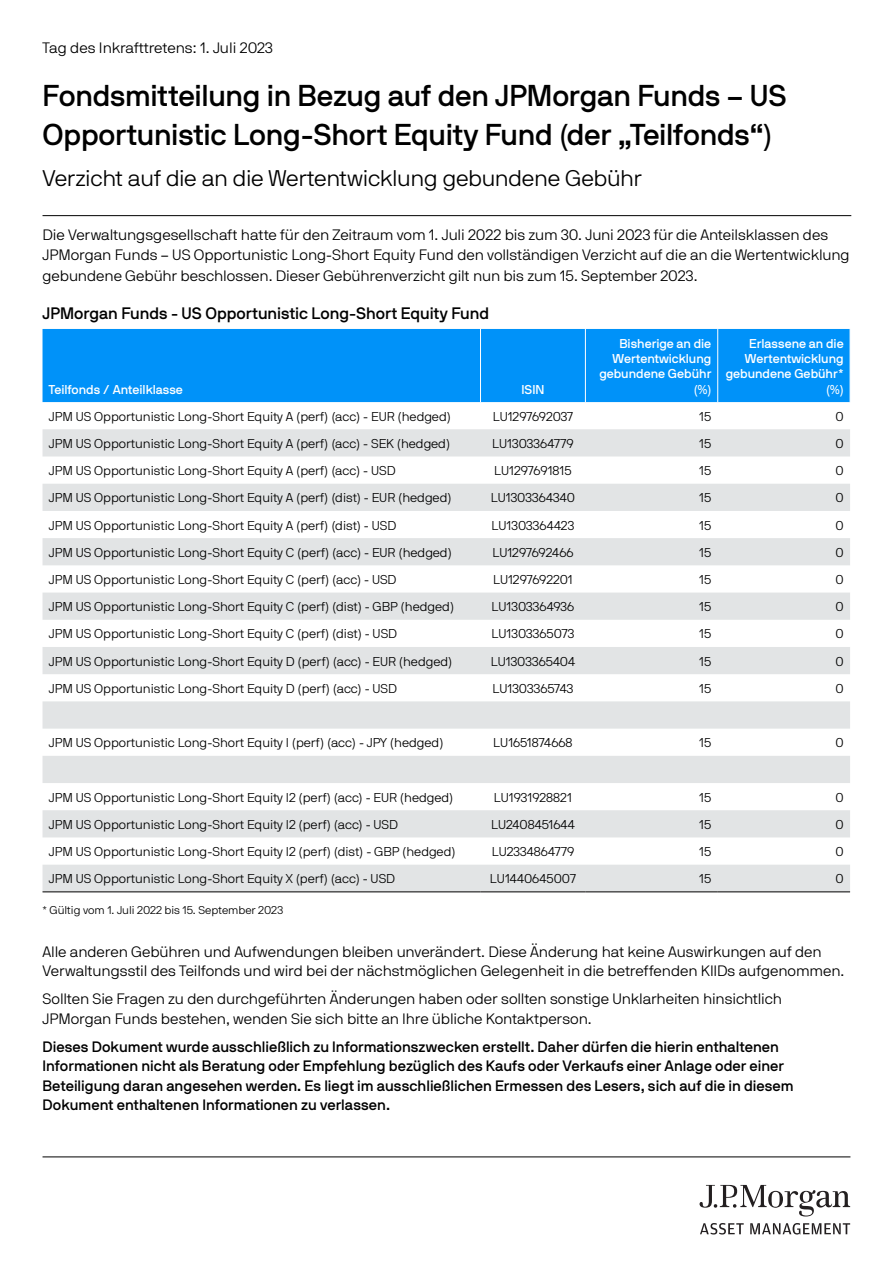
<style>
.page{position:relative;width:893px;height:1263px;background:#fff}
.page>*{position:absolute;margin:0;border:0;box-sizing:border-box;transform-origin:0 0}
.Document_Title_-_Med{font:30px/39px "JPMAM Pro Med";letter-spacing:-.01em;color:#000}
.Document_Subheading{font:22.5px "JPMAM Pro Lig";letter-spacing:-.015em;color:#000}
.Subhead_-_12_14{font:16.5px "JPMAM Pro Med";color:#000}
.Body_Light_-_10_13{font:15px/20.2px "JPMAM Pro Lig";letter-spacing:-.005em;color:#000}
.Body_Light_-_10_13-2{font:15px/19.5px "JPMAM Pro Med";color:#000}
.Document_Date_-_Ligh{font:15px "JPMAM Pro Lig";color:#000}
.Document_Date_-_Ligh-2{font:12.75px "JPMAM Pro Lig";color:#000}
.Document_Date_-_Ligh-3{font:12.75px/15.3px "JPMAM Pro Med";color:#fff;text-align:right}
.Document_Date_-_Ligh-4{font:11.25px "JPMAM Pro Lig";color:#000}
</style>
<div class="page">
<svg style="left:699px;top:1185px;width:151px;height:31px"></svg>
<svg style="left:700px;top:1223px;width:44px;height:11px"></svg>
<svg style="left:750px;top:1223px;width:100px;height:11px"></svg>
<hr style="left:43px;top:1157px;width:807px;height:1px;background:#000">
<hr style="left:43px;top:215px;width:808px;height:1px;background:#000">
<div style="left:43px;top:329px;width:807px;height:73px;background:#0092f9"></div>
<svg style="left:43px;top:429px;width:807px;height:463px;fill:#e2e4e5"></svg>
<hr style="left:480px;top:329px;width:1px;height:73px;background:#fff">
<hr style="left:585px;top:329px;width:1px;height:73px;background:#fff">
<hr style="left:717px;top:329px;width:1px;height:73px;background:#fff">
<hr style="left:43px;top:892px;width:437px;height:1px;background:#000">
<hr style="left:480px;top:892px;width:105px;height:1px;background:#000">
<hr style="left:585px;top:892px;width:133px;height:1px;background:#000">
<hr style="left:718px;top:892px;width:132px;height:1px;background:#000">
<p class="Document_Date_-_Ligh" style="left:43px;top:39px;width:232px">Tag des Inkrafttretens: 1. Juli 2023</p>
<h1 class="Document_Title_-_Med" style="left:43px;top:76px;width:746px">Fondsmitteilung in Bezug auf den JPMorgan Funds – US<br>Opportunistic Long-Short Equity Fund (der „Teilfonds“)</h1>
<h2 class="Document_Subheading" style="left:43px;top:165px;width:601px">Verzicht auf die an die Wertentwicklung gebundene Gebühr</h2>
<p class="Body_Light_-_10_13" style="left:43px;top:225px;width:809px">Die Verwaltungsgesellschaft hatte für den Zeitraum vom 1. Juli 2022 bis zum 30. Juni 2023 für die Anteilsklassen des<br>JPMorgan Funds – US Opportunistic Long-Short Equity Fund den vollständigen Verzicht auf die an die Wertentwicklung gebundene Gebühr beschlossen. Dieser Gebührenverzicht gilt nun bis zum 15. September 2023.</p>
<h3 class="Subhead_-_12_14" style="left:43px;top:304px;width:448px">JPMorgan Funds - US Opportunistic Long-Short Equity Fund</h3>
<p class="Document_Date_-_Ligh-3" style="left:49px;top:381px;width:136px">Teilfonds / Anteilklasse</p>
<p class="Document_Date_-_Ligh-3" style="left:521px;top:381px;width:24px">ISIN</p>
<p class="Document_Date_-_Ligh-3" style="left:599px;top:335px;width:113px">Bisherige an die<br>Wertentwicklung gebundene Gebühr (%)</p>
<p class="Document_Date_-_Ligh-3" style="left:726px;top:335px;width:119px">Erlassene an die<br>Wertentwicklung gebundene Gebühr* (%)</p>
<p class="Document_Date_-_Ligh-2" style="left:49px;top:409px;width:404px">JPM US Opportunistic Long-Short Equity A (perf) (acc) - EUR (hedged)</p>
<p class="Document_Date_-_Ligh-2" style="left:493px;top:409px;width:82px">LU1297692037</p>
<p class="Document_Date_-_Ligh-2" style="left:699px;top:409px;width:14px">15</p>
<p class="Document_Date_-_Ligh-2" style="left:835px;top:409px;width:10px">0</p>
<p class="Document_Date_-_Ligh-2" style="left:49px;top:436px;width:403px">JPM US Opportunistic Long-Short Equity A (perf) (acc) - SEK (hedged)</p>
<p class="Document_Date_-_Ligh-2" style="left:492px;top:436px;width:83px">LU1303364779</p>
<p class="Document_Date_-_Ligh-2" style="left:699px;top:436px;width:14px">15</p>
<p class="Document_Date_-_Ligh-2" style="left:835px;top:436px;width:10px">0</p>
<p class="Document_Date_-_Ligh-2" style="left:49px;top:463px;width:348px">JPM US Opportunistic Long-Short Equity A (perf) (acc) - USD</p>
<p class="Document_Date_-_Ligh-2" style="left:494px;top:463px;width:79px">LU1297691815</p>
<p class="Document_Date_-_Ligh-2" style="left:699px;top:463px;width:14px">15</p>
<p class="Document_Date_-_Ligh-2" style="left:835px;top:463px;width:10px">0</p>
<p class="Document_Date_-_Ligh-2" style="left:49px;top:491px;width:404px">JPM US Opportunistic Long-Short Equity A (perf) (dist) - EUR (hedged)</p>
<p class="Document_Date_-_Ligh-2" style="left:491px;top:491px;width:86px">LU1303364340</p>
<p class="Document_Date_-_Ligh-2" style="left:699px;top:491px;width:14px">15</p>
<p class="Document_Date_-_Ligh-2" style="left:835px;top:491px;width:10px">0</p>
<p class="Document_Date_-_Ligh-2" style="left:49px;top:518px;width:349px">JPM US Opportunistic Long-Short Equity A (perf) (dist) - USD</p>
<p class="Document_Date_-_Ligh-2" style="left:491px;top:518px;width:84px">LU1303364423</p>
<p class="Document_Date_-_Ligh-2" style="left:699px;top:518px;width:14px">15</p>
<p class="Document_Date_-_Ligh-2" style="left:835px;top:518px;width:10px">0</p>
<p class="Document_Date_-_Ligh-2" style="left:49px;top:545px;width:405px">JPM US Opportunistic Long-Short Equity C (perf) (acc) - EUR (hedged)</p>
<p class="Document_Date_-_Ligh-2" style="left:492px;top:545px;width:83px">LU1297692466</p>
<p class="Document_Date_-_Ligh-2" style="left:699px;top:545px;width:14px">15</p>
<p class="Document_Date_-_Ligh-2" style="left:835px;top:545px;width:10px">0</p>
<p class="Document_Date_-_Ligh-2" style="left:49px;top:572px;width:349px">JPM US Opportunistic Long-Short Equity C (perf) (acc) - USD</p>
<p class="Document_Date_-_Ligh-2" style="left:493px;top:572px;width:81px">LU1297692201</p>
<p class="Document_Date_-_Ligh-2" style="left:699px;top:572px;width:14px">15</p>
<p class="Document_Date_-_Ligh-2" style="left:835px;top:572px;width:10px">0</p>
<p class="Document_Date_-_Ligh-2" style="left:49px;top:599px;width:407px">JPM US Opportunistic Long-Short Equity C (perf) (dist) - GBP (hedged)</p>
<p class="Document_Date_-_Ligh-2" style="left:491px;top:599px;width:84px">LU1303364936</p>
<p class="Document_Date_-_Ligh-2" style="left:699px;top:599px;width:14px">15</p>
<p class="Document_Date_-_Ligh-2" style="left:835px;top:599px;width:10px">0</p>
<p class="Document_Date_-_Ligh-2" style="left:49px;top:627px;width:350px">JPM US Opportunistic Long-Short Equity C (perf) (dist) - USD</p>
<p class="Document_Date_-_Ligh-2" style="left:491px;top:627px;width:84px">LU1303365073</p>
<p class="Document_Date_-_Ligh-2" style="left:699px;top:627px;width:14px">15</p>
<p class="Document_Date_-_Ligh-2" style="left:835px;top:627px;width:10px">0</p>
<p class="Document_Date_-_Ligh-2" style="left:49px;top:654px;width:405px">JPM US Opportunistic Long-Short Equity D (perf) (acc) - EUR (hedged)</p>
<p class="Document_Date_-_Ligh-2" style="left:491px;top:654px;width:86px">LU1303365404</p>
<p class="Document_Date_-_Ligh-2" style="left:699px;top:654px;width:14px">15</p>
<p class="Document_Date_-_Ligh-2" style="left:835px;top:654px;width:10px">0</p>
<p class="Document_Date_-_Ligh-2" style="left:49px;top:681px;width:350px">JPM US Opportunistic Long-Short Equity D (perf) (acc) - USD</p>
<p class="Document_Date_-_Ligh-2" style="left:492px;top:681px;width:82px">LU1303365743</p>
<p class="Document_Date_-_Ligh-2" style="left:699px;top:681px;width:14px">15</p>
<p class="Document_Date_-_Ligh-2" style="left:835px;top:681px;width:10px">0</p>
<p class="Document_Date_-_Ligh-2" style="left:49px;top:735px;width:396px">JPM US Opportunistic Long-Short Equity I (perf) (acc) - JPY (hedged)</p>
<p class="Document_Date_-_Ligh-2" style="left:493px;top:735px;width:81px">LU1651874668</p>
<p class="Document_Date_-_Ligh-2" style="left:699px;top:735px;width:14px">15</p>
<p class="Document_Date_-_Ligh-2" style="left:835px;top:735px;width:10px">0</p>
<p class="Document_Date_-_Ligh-2" style="left:49px;top:790px;width:406px">JPM US Opportunistic Long-Short Equity I2 (perf) (acc) - EUR (hedged)</p>
<p class="Document_Date_-_Ligh-2" style="left:494px;top:790px;width:80px">LU1931928821</p>
<p class="Document_Date_-_Ligh-2" style="left:699px;top:790px;width:14px">15</p>
<p class="Document_Date_-_Ligh-2" style="left:835px;top:790px;width:10px">0</p>
<p class="Document_Date_-_Ligh-2" style="left:49px;top:817px;width:351px">JPM US Opportunistic Long-Short Equity I2 (perf) (acc) - USD</p>
<p class="Document_Date_-_Ligh-2" style="left:491px;top:817px;width:85px">LU2408451644</p>
<p class="Document_Date_-_Ligh-2" style="left:699px;top:817px;width:14px">15</p>
<p class="Document_Date_-_Ligh-2" style="left:835px;top:817px;width:10px">0</p>
<p class="Document_Date_-_Ligh-2" style="left:49px;top:844px;width:408px">JPM US Opportunistic Long-Short Equity I2 (perf) (dist) - GBP (hedged)</p>
<p class="Document_Date_-_Ligh-2" style="left:492px;top:844px;width:84px">LU2334864779</p>
<p class="Document_Date_-_Ligh-2" style="left:699px;top:844px;width:14px">15</p>
<p class="Document_Date_-_Ligh-2" style="left:835px;top:844px;width:10px">0</p>
<p class="Document_Date_-_Ligh-2" style="left:49px;top:871px;width:348px">JPM US Opportunistic Long-Short Equity X (perf) (acc) - USD</p>
<p class="Document_Date_-_Ligh-2" style="left:490px;top:871px;width:87px">LU1440645007</p>
<p class="Document_Date_-_Ligh-2" style="left:699px;top:871px;width:14px">15</p>
<p class="Document_Date_-_Ligh-2" style="left:835px;top:871px;width:10px">0</p>
<p class="Document_Date_-_Ligh-4" style="left:43px;top:903px;width:242px">* Gültig vom 1. Juli 2022 bis 15. September 2023</p>
<p class="Body_Light_-_10_13" style="left:43px;top:942px;width:803px;line-height:19.5px">Alle anderen Gebühren und Aufwendungen bleiben unverändert. Diese Änderung hat keine Auswirkungen auf den<br>Verwaltungsstil des Teilfonds und wird bei der nächstmöglichen Gelegenheit in die betreffenden KIIDs aufgenommen.</p>
<p class="Body_Light_-_10_13" style="left:43px;top:989px;width:741px;line-height:19.5px">Sollten Sie Fragen zu den durchgeführten Änderungen haben oder sollten sonstige Unklarheiten hinsichtlich<br>JPMorgan Funds bestehen, wenden Sie sich bitte an Ihre übliche Kontaktperson.</p>
<p class="Body_Light_-_10_13-2" style="left:43px;top:1037px;width:753px">Dieses Dokument wurde ausschließlich zu Informationszwecken erstellt. Daher dürfen die hierin enthaltenen Informationen nicht als Beratung oder Empfehlung bezüglich des Kaufs oder Verkaufs einer Anlage oder einer Beteiligung daran angesehen werden. Es liegt im ausschließlichen Ermessen des Lesers, sich auf die in diesem Dokument enthaltenen Informationen zu verlassen.</p>
</div>
